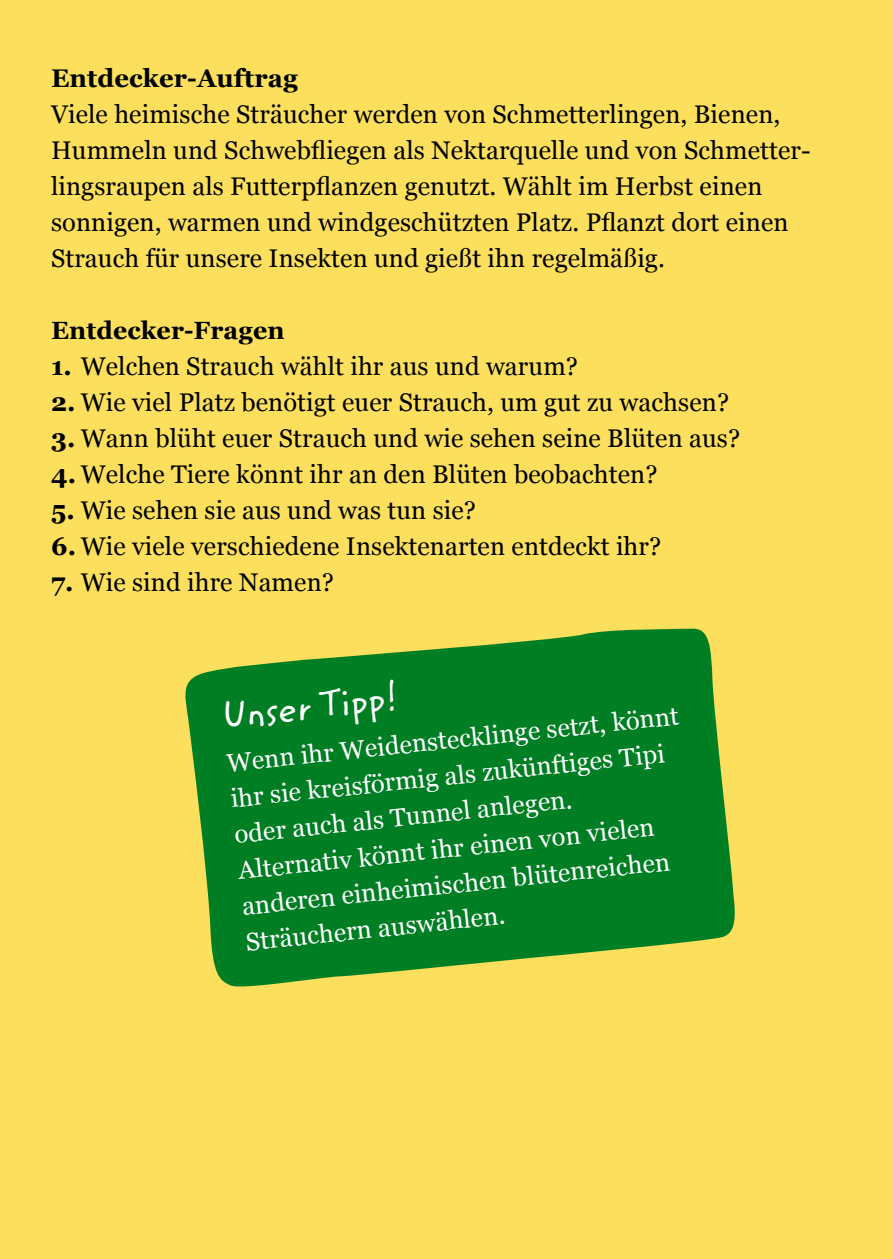
<style>
.page{position:relative;width:893px;height:1259px;background:#fbdf5d}
.page>*{position:absolute;margin:0;border:0;box-sizing:border-box;transform-origin:0 0}
.t1{font:39px "Zemke Hand ITC Std";color:#fff}
.t2{font:25.5px/36px "Georgia";letter-spacing:.005em;color:#000}
.t3{font:25.5px/36px "Georgia";color:#fff}
.t4{font:700 25.5px "Georgia";letter-spacing:.005em;color:#000}
.t5{font:700 24.9px "Georgia";letter-spacing:.005em;color:#000}
.s1{font-weight:700}
</style>
<div class="page">
<svg style="left:185px;top:628px;width:550px;height:359px;fill:#007e24"></svg>
<p class="t4" style="left:51px;top:59px;width:248px">Entdecker-Auftrag</p>
<p class="t2" style="left:51px;top:95px;width:761px">Viele heimische Sträucher werden von Schmetterlingen, Bienen, Hummeln und Schwebfliegen als Nektarquelle und von Schmetter&shy;lingsraupen als Futterpflanzen genutzt. Wählt im Herbst einen sonnigen, warmen und windgeschützten Platz. Pflanzt dort einen Strauch für unsere Insekten und gießt ihn regelmäßig.</p>
<p class="t5" style="left:51px;top:312px;width:235px">Entdecker-Fragen</p>
<p class="t2" style="left:51px;top:347px;width:529px"><span class="s1">1.</span> Welchen Strauch wählt ihr aus und warum?</p>
<p class="t2" style="left:51px;top:383px;width:680px"><span class="s1">2.</span> Wie viel Platz benötigt euer Strauch, um gut zu wachsen?</p>
<p class="t2" style="left:51px;top:419px;width:691px"><span class="s1">3.</span> Wann blüht euer Strauch und wie sehen seine Blüten aus?</p>
<p class="t2" style="left:51px;top:455px;width:608px"><span class="s1">4.</span> Welche Tiere könnt ihr an den Blüten beobachten?</p>
<p class="t2" style="left:51px;top:491px;width:427px"><span class="s1">5.</span> Wie sehen sie aus und was tun sie?</p>
<p class="t2" style="left:51px;top:527px;width:612px"><span class="s1">6.</span> Wie viele verschiedene Insektenarten entdeckt ihr?</p>
<p class="t2" style="left:51px;top:563px;width:285px"><span class="s1">7.</span> Wie sind ihre Namen?</p>
<h1 class="t1" style="left:219px;top:687px;width:179px;rotate:-6deg">Unser Tipp!</h1>
<p class="t3" style="left:225px;top:744px;width:456px;rotate:-6deg">Wenn ihr Weidenstecklinge setzt, könnt ihr sie kreisförmig als zukünftiges Tipi oder auch als Tunnel anlegen.<br>Alternativ könnt ihr einen von vielen anderen einheimischen blütenreichen Sträuchern auswählen.</p>
</div>
